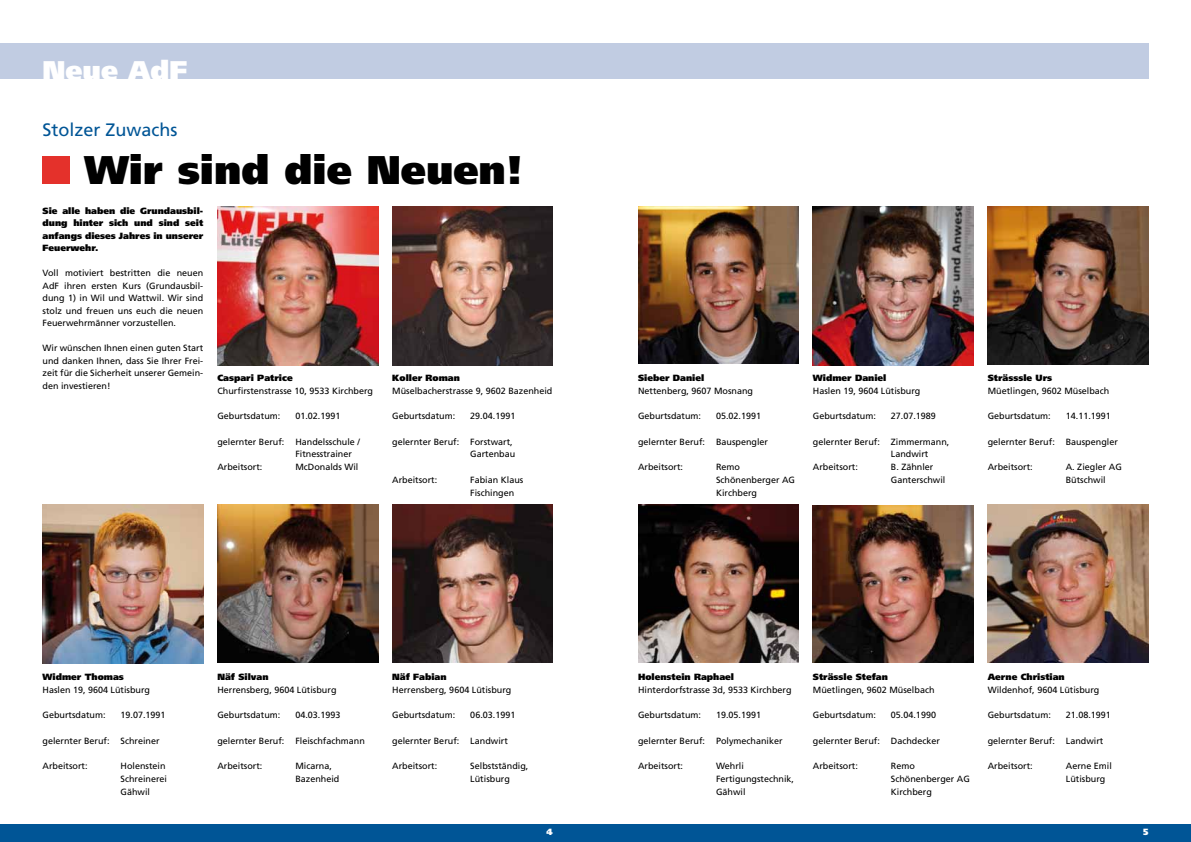
<style>
.page{position:relative;width:1191px;height:842px;background:#fff}
.page>*{position:absolute;margin:0;border:0;box-sizing:border-box;transform-origin:0 0}
.t1{font:900 40px "Frutiger";color:#000}
.t2{font:900 27px "Frutiger";color:#fff}
.t3{font:18px "Frutiger";color:#005596}
.t4{font:9px/12.7px "Frutiger";color:#000}
.t5{font:900 9px/12.5px "Frutiger";color:#000;text-align:justify}
.t6{font:900 9px "Frutiger";color:#fff}
</style>
<div class="page">
<div style="left:0;top:824px;width:595px;height:18px;background:#005596"></div>
<div style="left:595px;top:824px;width:596px;height:18px;background:#005596"></div>
<div style="left:42px;top:156px;width:28px;height:28px;background:#e4312b"></div>
<div style="left:0;top:43px;width:1148px;height:35px;background:#c1cce2"></div>
<img style="left:813px;top:505px;width:160px;height:158px">
<img style="left:43px;top:505px;width:160px;height:159px">
<img style="left:813px;top:207px;width:160px;height:158px">
<img style="left:638px;top:207px;width:160px;height:157px">
<img style="left:392px;top:505px;width:161px;height:158px">
<img style="left:217px;top:505px;width:161px;height:158px">
<img style="left:638px;top:505px;width:160px;height:158px">
<img style="left:987px;top:207px;width:161px;height:157px">
<img style="left:392px;top:207px;width:161px;height:158px">
<img style="left:987px;top:505px;width:161px;height:158px">
<img style="left:217px;top:207px;width:161px;height:158px">
<h2 class="t2" style="left:42px;top:54px;width:147px">Neue AdF</h2>
<h3 class="t3" style="left:42px;top:119px;width:137px">Stolzer Zuwachs</h3>
<h1 class="t1" style="left:84px;top:145px;width:440px">Wir sind die Neuen!</h1>
<p class="t5" style="left:43px;top:204px;width:162px">Sie alle haben die Grundausbil&shy;dung hinter sich und sind seit anfangs dieses Jahres in unserer Feuerwehr.</p>
<p class="t4" style="left:43px;top:267px;width:162px;text-align:justify">Voll motiviert bestritten die neuen AdF ihren ersten Kurs (Grundausbil&shy;dung 1) in Wil und Wattwil. Wir sind stolz und freuen uns euch die neuen Feuerwehrmänner vorzustellen.</p>
<p class="t4" style="left:43px;top:342px;width:162px;text-align:justify">Wir wünschen Ihnen einen guten Start und danken Ihnen, dass Sie Ihrer Frei&shy;zeit für die Sicherheit unserer Gemein&shy;den investieren!</p>
<p class="t5" style="left:217px;top:372px;width:77px">Caspari Patrice</p>
<p class="t4" style="left:217px;top:384px;width:157px">Churfirstenstrasse 10, 9533 Kirchberg</p>
<p class="t4" style="left:217px;top:410px;width:65px">Geburtsdatum:</p>
<p class="t4" style="left:295px;top:410px;width:47px">01.02.1991</p>
<p class="t4" style="left:217px;top:435px;width:144px">gelernter Beruf: Handelsschule /</p>
<p class="t4" style="left:295px;top:448px;width:58px">Fitnesstrainer</p>
<p class="t4" style="left:217px;top:461px;width:47px">Arbeitsort:</p>
<p class="t4" style="left:295px;top:461px;width:64px">McDonalds Wil</p>
<p class="t5" style="left:392px;top:372px;width:69px">Koller Roman</p>
<p class="t4" style="left:392px;top:384px;width:162px">Müselbacherstrasse 9, 9602 Bazenheid</p>
<p class="t4" style="left:392px;top:410px;width:65px">Geburtsdatum:</p>
<p class="t4" style="left:470px;top:410px;width:47px">29.04.1991</p>
<p class="t4" style="left:392px;top:435px;width:125px;text-align:right">gelernter Beruf: Forstwart,<br>Gartenbau</p>
<p class="t4" style="left:392px;top:473px;width:47px">Arbeitsort:</p>
<p class="t4" style="left:470px;top:473px;width:55px">Fabian Klaus<br>Fischingen</p>
<p class="t5" style="left:43px;top:671px;width:83px">Widmer Thomas</p>
<p class="t4" style="left:43px;top:683px;width:109px">Haslen 19, 9604 Lütisburg</p>
<p class="t4" style="left:43px;top:709px;width:65px">Geburtsdatum:</p>
<p class="t4" style="left:121px;top:709px;width:47px">19.07.1991</p>
<p class="t4" style="left:43px;top:734px;width:119px">gelernter Beruf: Schreiner</p>
<p class="t4" style="left:43px;top:760px;width:47px">Arbeitsort:</p>
<p class="t4" style="left:121px;top:760px;width:48px">Holenstein<br>Schreinerei<br>Gähwil</p>
<p class="t5" style="left:217px;top:671px;width:53px">Näf Silvan</p>
<p class="t4" style="left:217px;top:683px;width:121px">Herrensberg, 9604 Lütisburg</p>
<p class="t4" style="left:217px;top:709px;width:65px">Geburtsdatum:</p>
<p class="t4" style="left:295px;top:709px;width:47px">04.03.1993</p>
<p class="t4" style="left:217px;top:734px;width:149px">gelernter Beruf: Fleischfachmann</p>
<p class="t4" style="left:217px;top:760px;width:47px">Arbeitsort:</p>
<p class="t4" style="left:295px;top:760px;width:46px">Micarna,<br>Bazenheid</p>
<p class="t5" style="left:392px;top:671px;width:56px">Näf Fabian</p>
<p class="t4" style="left:392px;top:683px;width:121px">Herrensberg, 9604 Lütisburg</p>
<p class="t4" style="left:392px;top:709px;width:65px">Geburtsdatum:</p>
<p class="t4" style="left:470px;top:709px;width:47px">06.03.1991</p>
<p class="t4" style="left:392px;top:734px;width:117px">gelernter Beruf: Landwirt</p>
<p class="t4" style="left:392px;top:760px;width:47px">Arbeitsort:</p>
<p class="t4" style="left:470px;top:760px;width:60px">Selbstständig,<br>Lütisburg</p>
<p class="t5" style="left:638px;top:372px;width:68px">Sieber Daniel</p>
<p class="t4" style="left:638px;top:384px;width:117px">Nettenberg, 9607 Mosnang</p>
<p class="t4" style="left:638px;top:410px;width:65px">Geburtsdatum:</p>
<p class="t4" style="left:716px;top:410px;width:47px">05.02.1991</p>
<p class="t4" style="left:638px;top:435px;width:132px">gelernter Beruf: Bauspengler</p>
<p class="t4" style="left:638px;top:460px;width:47px">Arbeitsort:</p>
<p class="t4" style="left:716px;top:460px;width:81px">Remo<br>Schönenberger AG<br>Kirchberg</p>
<p class="t5" style="left:813px;top:372px;width:75px">Widmer Daniel</p>
<p class="t4" style="left:813px;top:384px;width:109px">Haslen 19, 9604 Lütisburg</p>
<p class="t4" style="left:813px;top:410px;width:65px">Geburtsdatum:</p>
<p class="t4" style="left:891px;top:410px;width:47px">27.07.1989</p>
<p class="t4" style="left:813px;top:435px;width:138px">gelernter Beruf: Zimmermann,</p>
<p class="t4" style="left:891px;top:448px;width:39px">Landwirt</p>
<p class="t4" style="left:813px;top:460px;width:47px">Arbeitsort:</p>
<p class="t4" style="left:891px;top:460px;width:56px">B. Zähnler<br>Ganterschwil</p>
<p class="t5" style="left:987px;top:372px;width:66px">Strässsle Urs</p>
<p class="t4" style="left:987px;top:384px;width:123px">Müetlingen, 9602 Müselbach</p>
<p class="t4" style="left:987px;top:410px;width:65px">Geburtsdatum:</p>
<p class="t4" style="left:1065px;top:410px;width:47px">14.11.1991</p>
<p class="t4" style="left:987px;top:435px;width:132px">gelernter Beruf: Bauspengler</p>
<p class="t4" style="left:987px;top:460px;width:47px">Arbeitsort:</p>
<p class="t4" style="left:1065px;top:460px;width:58px">A. Ziegler AG<br>Bütschwil</p>
<p class="t5" style="left:638px;top:671px;width:98px">Holenstein Raphael</p>
<p class="t4" style="left:638px;top:683px;width:155px">Hinterdorfstrasse 3d, 9533 Kirchberg</p>
<p class="t4" style="left:638px;top:709px;width:65px">Geburtsdatum:</p>
<p class="t4" style="left:716px;top:709px;width:47px">19.05.1991</p>
<p class="t4" style="left:638px;top:734px;width:146px">gelernter Beruf: Polymechaniker</p>
<p class="t4" style="left:638px;top:760px;width:47px">Arbeitsort:</p>
<p class="t4" style="left:716px;top:760px;width:80px">Wehrli<br>Fertigungstechnik,<br>Gähwil</p>
<p class="t5" style="left:813px;top:671px;width:77px">Strässle Stefan</p>
<p class="t4" style="left:813px;top:683px;width:123px">Müetlingen, 9602 Müselbach</p>
<p class="t4" style="left:813px;top:709px;width:65px">Geburtsdatum:</p>
<p class="t4" style="left:891px;top:709px;width:47px">05.04.1990</p>
<p class="t4" style="left:813px;top:734px;width:129px">gelernter Beruf: Dachdecker</p>
<p class="t4" style="left:813px;top:760px;width:47px">Arbeitsort:</p>
<p class="t4" style="left:891px;top:760px;width:81px">Remo<br>Schönenberger AG<br>Kirchberg</p>
<p class="t5" style="left:987px;top:671px;width:78px">Aerne Christian</p>
<p class="t4" style="left:987px;top:683px;width:113px">Wildenhof, 9604 Lütisburg</p>
<p class="t4" style="left:987px;top:709px;width:65px">Geburtsdatum:</p>
<p class="t4" style="left:1065px;top:709px;width:47px">21.08.1991</p>
<p class="t4" style="left:987px;top:734px;width:117px">gelernter Beruf: Landwirt</p>
<p class="t4" style="left:987px;top:760px;width:47px">Arbeitsort:</p>
<p class="t4" style="left:1065px;top:760px;width:48px">Aerne Emil<br>Lütisburg</p>
<p class="t6" style="left:546px;top:827px;width:8px">4</p>
<p class="t6" style="left:1143px;top:827px;width:7px">5</p>
</div>
